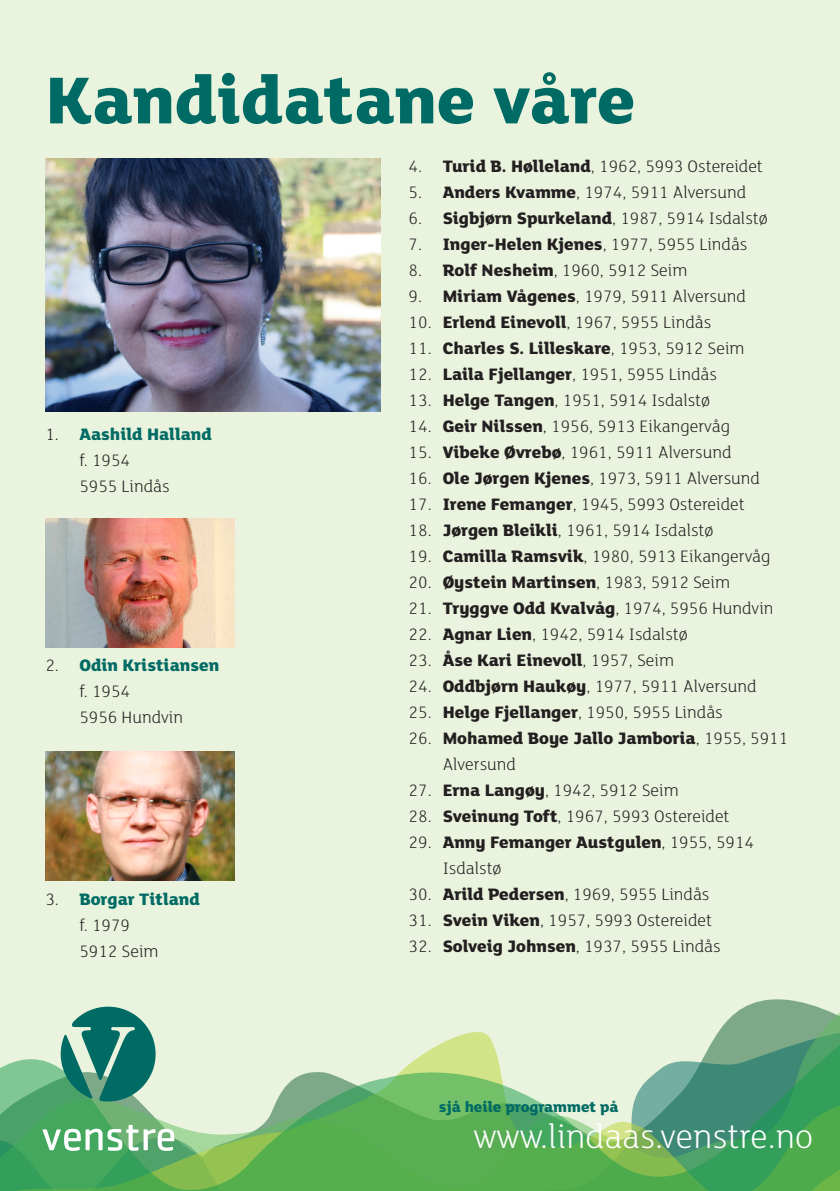
<style>
.page{position:relative;width:840px;height:1191px;background:#fff}
.page>*{position:absolute;margin:0;border:0;box-sizing:border-box;transform-origin:0 0}
.t1{font:800 72px "FS Lola";color:#006a64}
.t2{font:300 36px "FS Lola";color:#fff}
.t3{font:300 18px/26px "FS Lola";color:#231f20}
.t4{font:800 18px/26px "FS Lola";color:#231f20}
.t5{font:800 16px "FS Lola";color:#006a64}
.s1{font-weight:800;color:#006a64}
.s2{font-weight:800}
.s3{font-weight:300}
</style>
<div class="page">
<div style="left:0;top:0;width:839px;height:1191px;background:#e9f3dd"></div>
<svg style="left:0;top:999px;width:839px;height:192px"></svg>
<svg style="left:61px;top:1006px;width:94px;height:95px"></svg>
<svg style="left:43px;top:1124px;width:131px;height:26px;background:#8ec79b"></svg>
<img style="left:45px;top:158px;width:335px;height:254px">
<img style="left:45px;top:751px;width:189px;height:129px">
<img style="left:45px;top:518px;width:189px;height:129px">
<h1 class="t1" style="left:45px;top:50px;width:591px">Kandidatane våre</h1>
<p class="t3" style="left:79px;top:421px;width:134px;text-indent:-34px">1. <span class="s1">Aashild Halland </span>f. 1954<br>5955 Lindås</p>
<p class="t3" style="left:79px;top:651px;width:141px;text-indent:-34px">2. <span class="s1">Odin Kristiansen </span>f. 1954<br>5956 Hundvin</p>
<p class="t3" style="left:79px;top:885px;width:122px;text-indent:-34px">3. <span class="s1">Borgar Titland </span>f. 1979<br>5912 Seim</p>
<p class="t3" style="left:408px;top:152px;width:355px">4. <span class="s2">Turid B. Hølleland</span>, 1962, 5993 Ostereidet</p>
<p class="t3" style="left:408px;top:178px;width:339px">5. <span class="s2">Anders Kvamme</span>, 1974, 5911 Alversund</p>
<p class="t3" style="left:408px;top:204px;width:360px">6. <span class="s2">Sigbjørn Spurkeland</span>, 1987, 5914 Isdalstø</p>
<p class="t3" style="left:408px;top:230px;width:340px">7. <span class="s2">Inger-Helen Kjenes</span>, 1977, 5955 Lindås</p>
<p class="t3" style="left:408px;top:256px;width:280px">8. <span class="s2">Rolf Nesheim</span>, 1960, 5912 Seim</p>
<p class="t3" style="left:408px;top:282px;width:338px">9. <span class="s2">Miriam Vågenes</span>, 1979, 5911 Alversund</p>
<p class="t3" style="left:408px;top:308px;width:304px">10. <span class="s2">Erlend Einevoll</span>, 1967, 5955 Lindås</p>
<p class="t4" style="left:408px;top:334px;width:337px"><span class="s3">11.</span> Charles S. Lilleskare<span class="s3">, 1953, 5912 Seim</span></p>
<p class="t3" style="left:408px;top:360px;width:310px">12. <span class="s2">Laila Fjellanger</span>, 1951, 5955 Lindås</p>
<p class="t3" style="left:408px;top:386px;width:303px">13. <span class="s2">Helge Tangen</span>, 1951, 5914 Isdalstø</p>
<p class="t3" style="left:408px;top:412px;width:323px">14. <span class="s2">Geir Nilssen</span>, 1956, 5913 Eikangervåg</p>
<p class="t3" style="left:408px;top:438px;width:324px">15. <span class="s2">Vibeke Øvrebø</span>, 1961, 5911 Alversund</p>
<p class="t3" style="left:408px;top:464px;width:353px">16. <span class="s2">Ole Jørgen Kjenes</span>, 1973, 5911 Alversund</p>
<p class="t3" style="left:408px;top:490px;width:337px">17. <span class="s2">Irene Femanger</span>, 1945, 5993 Ostereidet</p>
<p class="t3" style="left:408px;top:516px;width:306px">18. <span class="s2">Jørgen Bleikli</span>, 1961, 5914 Isdalstø</p>
<p class="t3" style="left:408px;top:542px;width:363px">19. <span class="s2">Camilla Ramsvik</span>, 1980, 5913 Eikangervåg</p>
<p class="t3" style="left:408px;top:568px;width:323px">20. <span class="s2">Øystein Martinsen</span>, 1983, 5912 Seim</p>
<p class="t3" style="left:408px;top:594px;width:366px">21. <span class="s2">Tryggve Odd Kvalvåg</span>, 1974, 5956 Hundvin</p>
<p class="t3" style="left:408px;top:620px;width:280px">22. <span class="s2">Agnar Lien</span>, 1942, 5914 Isdalstø</p>
<p class="t4" style="left:408px;top:646px;width:267px"><span class="s3">23.</span> Åse Kari Einevoll<span class="s3">, 1957, Seim</span></p>
<p class="t3" style="left:408px;top:672px;width:349px">24. <span class="s2">Oddbjørn Haukøy</span>, 1977, 5911 Alversund</p>
<p class="t3" style="left:408px;top:698px;width:315px">25. <span class="s2">Helge Fjellanger</span>, 1950, 5955 Lindås</p>
<p class="t4" style="left:442px;top:724px;width:347px;text-indent:-34px"><span class="s3">26.</span> Mohamed Boye Jallo Jamboria<span class="s3">, 1955, 5911<br>Alversund</span></p>
<p class="t3" style="left:408px;top:776px;width:271px">27. <span class="s2">Erna Langøy</span>, 1942, 5912 Seim</p>
<p class="t3" style="left:408px;top:802px;width:322px">28. <span class="s2">Sveinung Toft</span>, 1967, 5993 Ostereidet</p>
<p class="t3" style="left:442px;top:828px;width:313px;text-indent:-34px">29. <span class="s2">Anny Femanger Austgulen</span>, 1955, 5914<br>Isdalstø</p>
<p class="t3" style="left:408px;top:880px;width:302px">30. <span class="s2">Arild Pedersen</span>, 1969, 5955 Lindås</p>
<p class="t3" style="left:408px;top:906px;width:305px">31. <span class="s2">Svein Viken</span>, 1957, 5993 Ostereidet</p>
<p class="t3" style="left:408px;top:932px;width:313px">32. <span class="s2">Solveig Johnsen</span>, 1937, 5955 Lindås</p>
<p class="t5" style="left:438px;top:1096px;width:181px">sjå heile programmet på</p>
<h2 class="t2" style="left:473px;top:1113px;width:341px">www.lindaas.venstre.no</h2>
</div>
